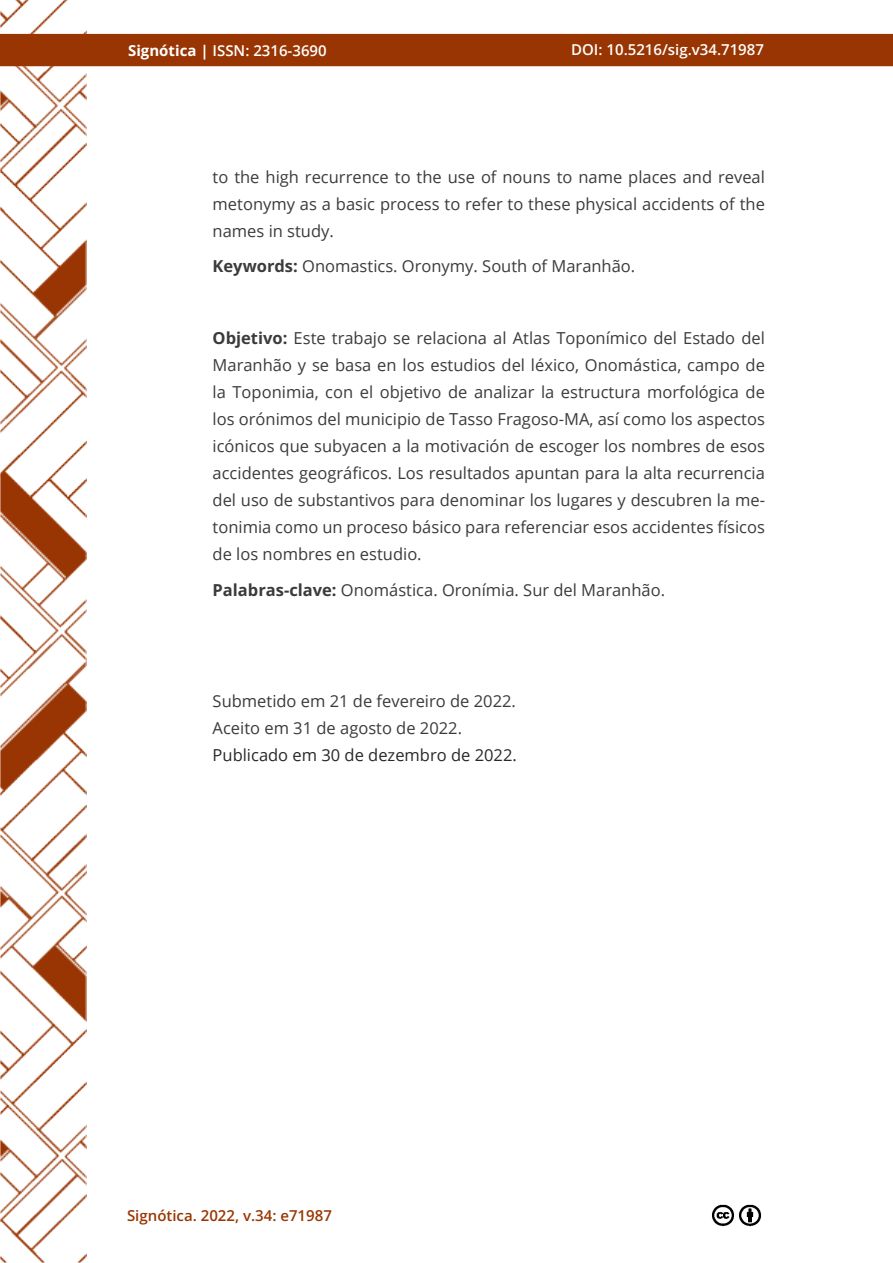
<style>
.page{position:relative;width:893px;height:1263px;background:#fff}
.page>*{position:absolute;margin:0;border:0;box-sizing:border-box;transform-origin:0 0}
.t1{font:16.5px/27px "Open Sans";color:#3c3b3b;text-align:justify}
.t2{font:16.5px "Open Sans";color:#282827}
.t3{font:600 15px "Open Sans";color:#993603}
.t4{font:600 15px "Open Sans";color:#fff}
.t5{font:600 15px "Open Sans";color:#fff}
.s1{font-weight:700}
</style>
<div class="page">
<img style="left:0;top:0;width:87px;height:1263px">
<div style="left:0;top:34px;width:893px;height:32px;background:#983503"></div>
<img style="left:712px;top:1204px;width:22px;height:23px">
<img style="left:739px;top:1204px;width:22px;height:23px">
<p class="t5" style="left:128px;top:40px;width:200px"><span class="s1">Signótica |</span> ISSN: 2316-3690</p>
<p class="t4" style="left:571px;top:39px;width:194px">DOI: 10.5216/sig.v34.71987</p>
<p class="t1" style="left:213px;top:163px;width:554px">to the high recurrence to the use of nouns to name places and reveal metonymy as a basic process to refer to these physical accidents of the names in study.</p>
<p class="t1" style="left:213px;top:252px;width:424px"><span class="s1">Keywords:</span> Onomastics. Oronymy. South of Maranhão.</p>
<p class="t1" style="left:213px;top:324px;width:554px"><span class="s1">Objetivo:</span> Este trabajo se relaciona al Atlas Toponímico del Estado del Maranhão y se basa en los estudios del léxico, Onomástica, campo de la Toponimia, con el objetivo de analizar la estructura morfológica de los orónimos del municipio de Tasso Fragoso-MA, así como los aspectos icónicos que subyacen a la motivación de escoger los nombres de esos accidentes geográficos. Los resultados apuntan para la alta recurrencia del uso de substantivos para denominar los lugares y descubren la me&shy;tonimia como un proceso básico para referenciar esos accidentes físicos de los nombres en estudio.</p>
<p class="t1" style="left:213px;top:576px;width:454px"><span class="s1">Palabras-clave:</span> Onomástica. Oronímia. Sur del Maranhão.</p>
<p class="t1" style="left:213px;top:687px;width:305px">Submetido em 21 de fevereiro de 2022.<br>Aceito em 31 de agosto de 2022.</p>
<p class="t2" style="left:213px;top:744px;width:306px">Publicado em 30 de dezembro de 2022.</p>
<p class="t3" style="left:127px;top:1205px;width:206px">Signótica. 2022, v.34: e71987</p>
</div>
